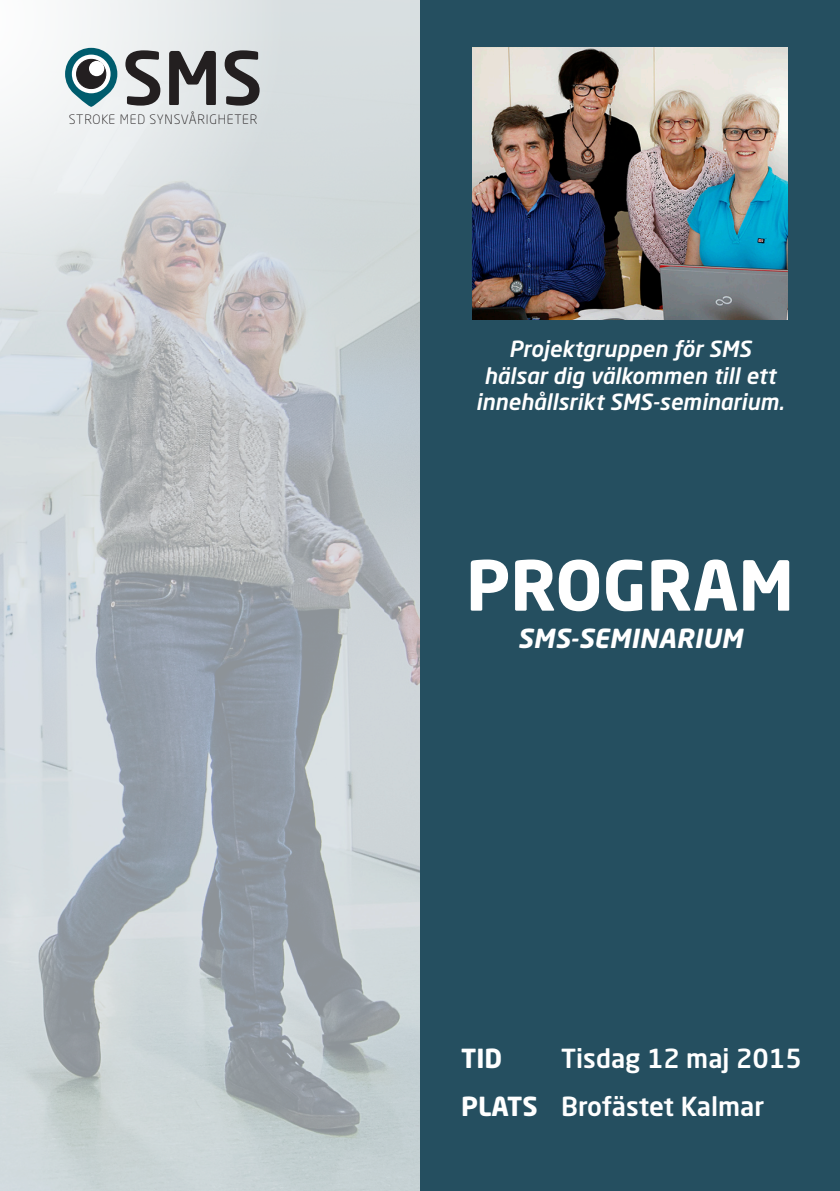
<style>
.page{position:relative;width:840px;height:1191px;background:#fff}
.page>*{position:absolute;margin:0;border:0;box-sizing:border-box;transform-origin:0 0}
.t1{font:500 72.8px "Neo Sans Pro";color:#231f20}
.t2{font:700 68px "Neo Sans Pro";color:#fff}
.t3{font:500 26px "Neo Sans Pro";color:#fff}
.t4{font:italic 700 26px "Neo Sans Pro";letter-spacing:.01em;color:#fff}
.t5{font:700 26px "Neo Sans Pro";color:#fff}
.SMS_brödtext{font:italic 500 22px/26.4px "Neo Sans Pro";color:#fff;text-align:center}
.t6{font:300 12.8px "Neo Sans Pro";letter-spacing:.06em;color:#231f20}
.s1{font-weight:700}
</style>
<div class="page">
<svg style="left:0;top:0;width:420px;height:1191px;background:#bbc3c7"></svg>
<svg style="left:0;top:0;width:284px;height:340px"></svg>
<svg style="left:65px;top:48px;width:52px;height:59px"></svg>
<div style="left:72px;top:55px;width:38px;height:38px;background:#fff;border-radius:50%"></div>
<div style="left:77px;top:59px;width:29px;height:30px;background:#231f20;border-radius:50%"></div>
<div style="left:76px;top:59px;width:30px;height:30px;border:1px solid #231f20;border-radius:50%"></div>
<div style="left:89px;top:61px;width:15px;height:15px;background:#fff;border-radius:50%"></div>
<div style="left:420px;top:0;width:419px;height:1191px;background:#254f60"></div>
<img style="left:472px;top:48px;width:314px;height:271px">
<p class="t1" style="left:122px;top:32px;width:142px">SMS</p>
<p class="t6" style="left:69px;top:111px;width:190px">STROKE MED SYNSVÅRIGHETER</p>
<p class="SMS_brödtext" style="left:475px;top:335px;width:310px">Projektgruppen för SMS hälsar dig välkommen till ett innehållsrikt SMS-seminarium.</p>
<p class="t2" style="left:465px;top:542px;width:329px">PROGRAM</p>
<p class="t4" style="left:517px;top:622px;width:226px">SMS-SEMINARIUM</p>
<p class="t5" style="left:461px;top:1041px;width:43px">TID</p>
<p class="t3" style="left:561px;top:1041px;width:242px">Tisdag 12 maj 2015</p>
<p class="t3" style="left:461px;top:1090px;width:304px"><span class="s1">PLATS</span> Brofästet Kalmar</p>
</div>
